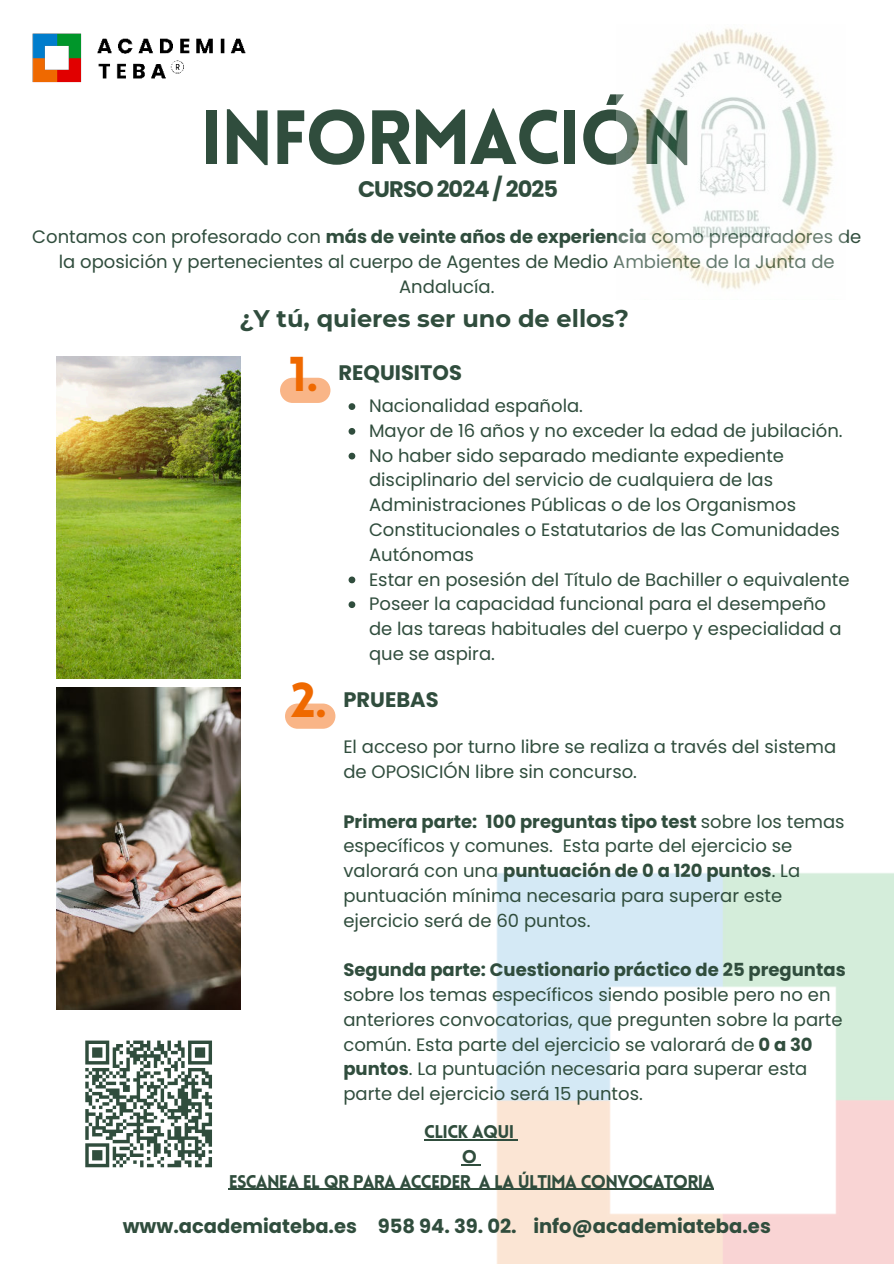
<style>
.page{position:relative;width:894px;height:1264px;background:#fff}
.page>*{position:absolute;margin:0;border:0;box-sizing:border-box;transform-origin:0 0}
.t1{font:900 75px "Lovelo";letter-spacing:-.03em;color:#304d3d}
.t2{font:900 47.85px "Lovelo";color:#ef6900}
.t3{font:700 24px "Montserrat";color:#304d3d}
.t4{font:700 22.5px "Poppins";letter-spacing:-.04em;color:#304d3d}
.t5{font:700 21px "Poppins";color:#304d3d}
.t6{font:700 19.5px "Poppins";color:#304d3d}
.t7{font:18px/24.8px "Poppins";color:#304d3d}
.t8{font:900 18px/24.8px "Lovelo";letter-spacing:-.04em;color:#304d3d;text-align:center}
.t9{font:700 18px "Poppins";color:#304d3d}
.s1{font-weight:700}
</style>
<div class="page">
<img style="left:191px;top:377px;width:702px;height:886px">
<img style="left:56px;top:687px;width:185px;height:322px">
<img style="left:56px;top:356px;width:185px;height:323px">
<hr style="left:424px;top:1139px;width:89px;height:1px;background:#304d3d">
<svg style="left:461px;top:1163px;width:19px;height:2px"></svg>
<hr style="left:228px;top:1188px;width:242px;height:1px;background:#304d3d">
<hr style="left:478px;top:1188px;width:235px;height:1px;background:#304d3d">
<img style="left:32px;top:33px;width:214px;height:50px">
<div style="left:280px;top:378px;width:50px;height:25px;background:#f9b587;border-radius:13px"></div>
<div style="left:285px;top:703px;width:50px;height:25px;background:#f9b587;border-radius:13px"></div>
<svg style="left:348px;top:403px;width:7px;height:7px"></svg>
<svg style="left:348px;top:428px;width:7px;height:7px"></svg>
<svg style="left:348px;top:453px;width:7px;height:6px"></svg>
<svg style="left:348px;top:576px;width:7px;height:7px"></svg>
<svg style="left:348px;top:601px;width:7px;height:7px"></svg>
<img style="left:631px;top:28px;width:202px;height:261px">
<div style="left:78px;top:1033px;width:141px;height:141px;background:#fff"></div>
<svg style="left:85px;top:1040px;width:127px;height:128px"></svg>
<h1 class="t1" style="left:200px;top:91px;width:494px">INFORMACIÓN</h1>
<p class="t4" style="left:358px;top:176px;width:201px">CURSO 2024 / 2025</p>
<p class="t7" style="left:32px;top:224px;width:830px;text-align:center">Contamos con profesorado con <span class="s1">más de veinte años de experiencia</span> como preparadores de la oposición y pertenecientes al cuerpo de Agentes de Medio Ambiente de la Junta de<br>Andalucía.</p>
<h3 class="t3" style="left:239px;top:301px;width:391px">¿Y tú, quieres ser uno de ellos?</h3>
<h2 class="t2" style="left:289px;top:344px;width:31px">1.</h2>
<p class="t5" style="left:338px;top:360px;width:125px">REQUISITOS</p>
<p class="t7" style="left:369px;top:393px;width:482px">Nacionalidad española.<br>Mayor de 16 años y no exceder la edad de jubilación.<br>No haber sido separado mediante expediente disciplinario del servicio de cualquiera de las Administraciones Públicas o de los Organismos Constitucionales o Estatutarios de las Comunidades Autónomas<br>Estar en posesión del Título de Bachiller o equivalente Poseer la capacidad funcional para el desempeño de las tareas habituales del cuerpo y especialidad a que se aspira.</p>
<h2 class="t2" style="left:291px;top:670px;width:38px">2.</h2>
<p class="t5" style="left:343px;top:687px;width:97px">PRUEBAS</p>
<p class="t7" style="left:343px;top:734px;width:494px">El acceso por turno libre se realiza a través del sistema de OPOSICIÓN libre sin concurso.</p>
<p class="t7" style="left:343px;top:809px;width:502px"><span class="s1">Primera parte: 100 preguntas tipo test</span> sobre los temas específicos y comunes. Esta parte del ejercicio se valorará con una <span class="s1">puntuación de 0 a 120 puntos</span>. La puntuación mínima necesaria para superar este ejercicio será de 60 puntos.</p>
<p class="t9" style="left:343px;top:959px;width:503px">Segunda parte: Cuestionario práctico de 25 preguntas</p>
<p class="t7" style="left:343px;top:982px;width:500px">sobre los temas específicos siendo posible pero no en anteriores convocatorias, que pregunten sobre la parte común. Esta parte del ejercicio se valorará de <span class="s1">0 a 30 puntos</span>. La puntuación necesaria para superar esta parte del ejercicio será 15 puntos.</p>
<p class="t8" style="left:228px;top:1119px;width:487px">CLICK AQUI<br>O<br>ESCANEA EL QR PARA ACCEDER A LA ÚLTIMA CONVOCATORIA</p>
<p class="t6" style="left:123px;top:1214px;width:649px">www.academiateba.es 958 94. 39. 02. info@academiateba.es</p>
</div>
